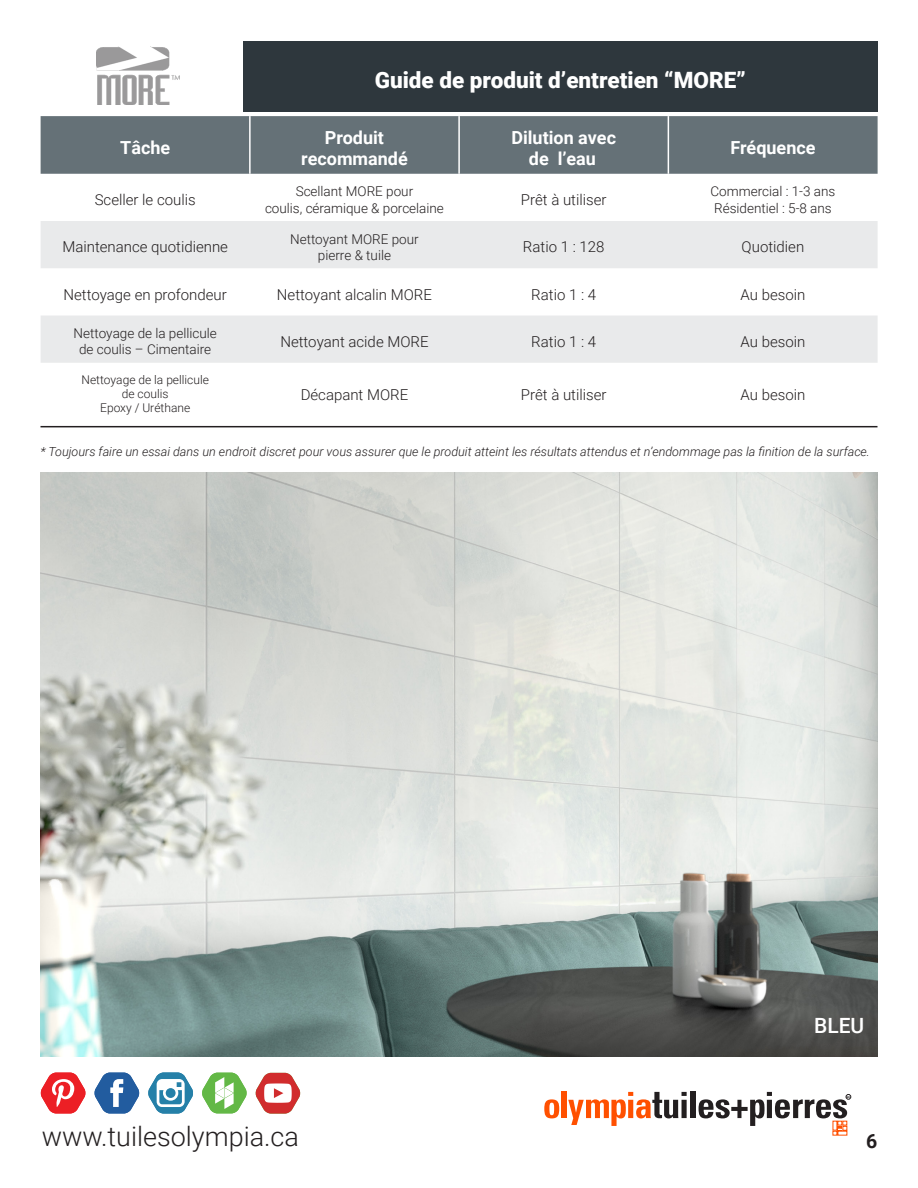
<style>
.page{position:relative;width:918px;height:1188px;background:#fff}
.page>*{position:absolute;margin:0;border:0;box-sizing:border-box;transform-origin:0 0}
.t1{font:300 27px "Roboto";color:#231f20}
.t2{font:900 22.5px "Roboto";color:#fff}
.t3{font:500 21px "Roboto";color:#fff}
.t4{font:700 19.5px "Roboto";color:#231f20}
.t5{font:700 18px "Roboto";color:#fff}
.t6{font:300 15px "Roboto";color:#231f20}
.t7{font:300 13.5px "Roboto";color:#231f20}
.t8{font:italic 300 12.6px "Roboto";color:#231f20}
.t9{font:300 12px "Roboto";color:#231f20}
.t10{font:700 2.4px "Arial";color:#231f20}
</style>
<div class="page">
<svg style="left:544px;top:1099px;width:15px;height:19px"></svg>
<div style="left:561px;top:1092px;width:6px;height:26px;background:#ff5000"></div>
<svg style="left:568px;top:1092px;width:119px;height:34px"></svg>
<div style="left:690px;top:1092px;width:6px;height:26px;background:#231f20"></div>
<svg style="left:699px;top:1092px;width:152px;height:43px"></svg>
<svg style="left:94px;top:1073px;width:45px;height:40px"></svg>
<svg style="left:41px;top:1073px;width:45px;height:40px"></svg>
<svg style="left:202px;top:1073px;width:45px;height:40px"></svg>
<svg style="left:148px;top:1072px;width:45px;height:42px"></svg>
<svg style="left:255px;top:1073px;width:45px;height:41px"></svg>
<hr style="left:40px;top:426px;width:838px;height:1px;background:#231f20">
<img style="left:40px;top:473px;width:838px;height:584px">
<img style="left:96px;top:46px;width:83px;height:59px">
<div style="left:243px;top:41px;width:635px;height:70px;background:#2e373d"></div>
<div style="left:41px;top:116px;width:837px;height:58px;background:#657177"></div>
<svg style="left:41px;top:221px;width:837px;height:142px;fill:#e9eaeb"></svg>
<hr style="left:249px;top:116px;width:2px;height:58px;background:#fff">
<hr style="left:458px;top:116px;width:2px;height:58px;background:#fff">
<hr style="left:668px;top:116px;width:1px;height:58px;background:#fff">
<p class="t2" style="left:375px;top:64px;width:373px">Guide de produit d’entretien “MORE”</p>
<p class="t5" style="left:120px;top:135px;width:51px">Tâche</p>
<p class="t5" style="left:325px;top:125px;width:61px">Produit</p>
<p class="t5" style="left:301px;top:146px;width:108px">recommandé</p>
<p class="t5" style="left:511px;top:125px;width:106px">Dilution avec</p>
<p class="t5" style="left:529px;top:146px;width:69px">de l’eau</p>
<p class="t5" style="left:730px;top:135px;width:87px">Fréquence</p>
<p class="t6" style="left:95px;top:189px;width:102px">Sceller le coulis</p>
<p class="t7" style="left:296px;top:182px;width:119px">Scellant MORE pour</p>
<p class="t7" style="left:265px;top:198px;width:180px">coulis, céramique &amp; porcelaine</p>
<p class="t6" style="left:521px;top:189px;width:87px">Prêt à utiliser</p>
<p class="t7" style="left:711px;top:182px;width:126px">Commercial : 1-3 ans</p>
<p class="t7" style="left:714px;top:198px;width:119px">Résidentiel : 5-8 ans</p>
<p class="t6" style="left:62px;top:237px;width:167px">Maintenance quotidienne</p>
<p class="t7" style="left:290px;top:229px;width:130px">Nettoyant MORE pour</p>
<p class="t7" style="left:318px;top:246px;width:75px">pierre &amp; tuile</p>
<p class="t6" style="left:523px;top:237px;width:83px">Ratio 1 : 128</p>
<p class="t6" style="left:742px;top:237px;width:64px">Quotidien</p>
<p class="t6" style="left:64px;top:284px;width:165px">Nettoyage en profondeur</p>
<p class="t6" style="left:277px;top:284px;width:157px">Nettoyant alcalin MORE</p>
<p class="t6" style="left:531px;top:284px;width:66px">Ratio 1 : 4</p>
<p class="t6" style="left:741px;top:284px;width:66px">Au besoin</p>
<p class="t7" style="left:74px;top:324px;width:145px">Nettoyage de la pellicule</p>
<p class="t7" style="left:79px;top:340px;width:134px">de coulis – Cimentaire</p>
<p class="t6" style="left:280px;top:331px;width:150px">Nettoyant acide MORE</p>
<p class="t6" style="left:531px;top:331px;width:66px">Ratio 1 : 4</p>
<p class="t6" style="left:741px;top:331px;width:66px">Au besoin</p>
<p class="t9" style="left:82px;top:371px;width:129px">Nettoyage de la pellicule</p>
<p class="t9" style="left:122px;top:385px;width:48px">de coulis</p>
<p class="t9" style="left:100px;top:400px;width:91px">Epoxy / Uréthane</p>
<p class="t6" style="left:301px;top:384px;width:109px">Décapant MORE</p>
<p class="t6" style="left:521px;top:384px;width:87px">Prêt à utiliser</p>
<p class="t6" style="left:741px;top:384px;width:66px">Au besoin</p>
<p class="t8" style="left:40px;top:443px;width:831px">* Toujours faire un essai dans un endroit discret pour vous assurer que le produit atteint les résultats attendus et n’endommage pas la finition de la surface.</p>
<p class="t3" style="left:814px;top:1011px;width:52px">BLEU</p>
<p class="t1" style="left:42px;top:1118px;width:259px">www.tuilesolympia.ca</p>
<p class="t10" style="left:847px;top:1095px;width:5px">MD</p>
<p class="t4" style="left:866px;top:1127px;width:13px">6</p>
</div>
